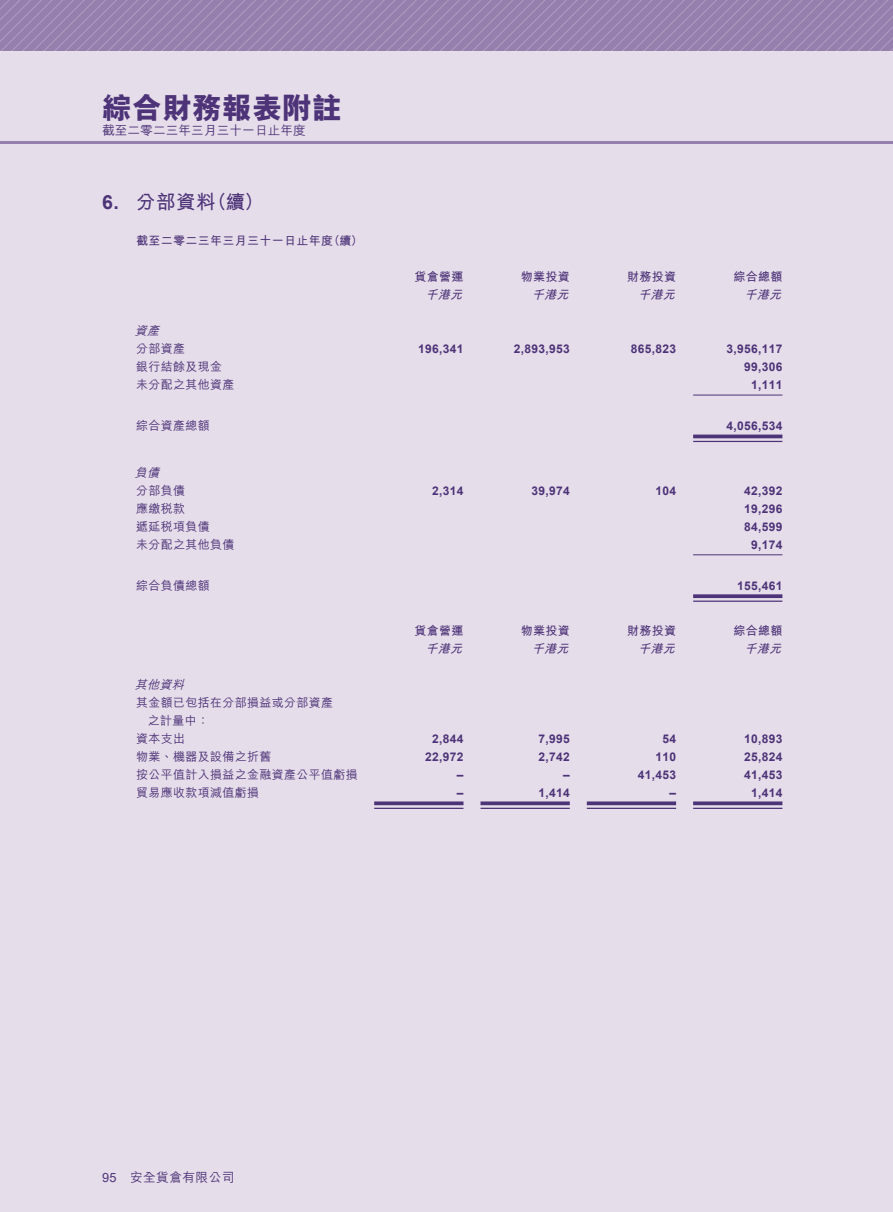
<style>
.page{position:relative;width:893px;height:1212px;background:#e6ddea}
.page>*{position:absolute;margin:0;border:0;box-sizing:border-box;transform-origin:0 0}
.t1{font:800 30px "M Hei HK";color:#4d3378}
.t2{font:700 19.5px "M Hei HK";color:#4d3378}
.t3{font:700 19.5px "Arial";color:#4d3378}
.t4{font:500 12.75px "M Hei HK";color:#4d3378}
.t5{font:500 12.75px "M Hei HK";letter-spacing:.03em;color:#4d3378}
.t6{font:12.75px "Arial";color:#4d3378}
.t7{font:700 12px "Arial";letter-spacing:.03em;color:#4d3378}
.t8{font:500 12px/18px "M Hei HK";letter-spacing:.03em;color:#4d3378}
.t9{font:700 12px "M Hei HK";letter-spacing:.03em;color:#4d3378}
.t10{font:italic 700 12px "M Hei HK";color:#4d3378}
.t11{font:italic 500 12px "M Hei HK";color:#4d3378}
</style>
<div class="page">
<hr style="left:0;top:141px;width:893px;height:2px;background:#947fad">
<svg style="left:0;top:0;width:893px;height:51px;background:#9783af"></svg>
<hr style="left:693px;top:395px;width:89px;height:1px;background:#4d3378">
<hr style="left:693px;top:435px;width:89px;height:3px;background:#4d3378">
<hr style="left:693px;top:441px;width:89px;height:1px;background:#4d3378">
<hr style="left:693px;top:554px;width:89px;height:1px;background:#4d3378">
<svg style="left:693px;top:594px;width:89px;height:4px"></svg>
<hr style="left:693px;top:600px;width:89px;height:2px;background:#4d3378">
<svg style="left:374px;top:801px;width:89px;height:4px"></svg>
<hr style="left:374px;top:808px;width:89px;height:1px;background:#4d3378">
<svg style="left:480px;top:801px;width:90px;height:4px"></svg>
<hr style="left:480px;top:808px;width:90px;height:1px;background:#4d3378">
<svg style="left:587px;top:801px;width:89px;height:4px"></svg>
<hr style="left:587px;top:808px;width:89px;height:1px;background:#4d3378">
<svg style="left:693px;top:801px;width:89px;height:4px"></svg>
<hr style="left:693px;top:808px;width:89px;height:1px;background:#4d3378">
<h1 class="t1" style="left:102px;top:88px;width:241px">綜合財務報表附註</h1>
<p class="t4" style="left:102px;top:121px;width:205px">截至二零二三年三月三十一日止年度</p>
<h2 class="t3" style="left:102px;top:188px;width:18px">6.</h2>
<h2 class="t2" style="left:136px;top:187px;width:81px">分部資料</h2>
<h2 class="t2" style="left:207px;top:187px;width:58px">（續(</h2>
<p class="t9" style="left:136px;top:232px;width:199px">截至二零二三年三月三十一日止年度</p>
<p class="t9" style="left:328px;top:232px;width:36px">（續(</p>
<p class="t11" style="left:135px;top:322px;width:30px">資產</p>
<p class="t8" style="left:136px;top:338px;width:51px">分部資產</p>
<p class="t8" style="left:136px;top:356px;width:88px">銀行結餘及現金</p>
<p class="t8" style="left:136px;top:374px;width:100px">未分配之其他資產</p>
<p class="t8" style="left:136px;top:416px;width:75px">綜合資產總額</p>
<p class="t11" style="left:135px;top:463px;width:30px">負債</p>
<p class="t8" style="left:136px;top:480px;width:51px">分部負債</p>
<p class="t8" style="left:136px;top:498px;width:51px">應繳稅款</p>
<p class="t8" style="left:136px;top:516px;width:75px">遞延稅項負債</p>
<p class="t8" style="left:136px;top:534px;width:100px">未分配之其他負債</p>
<p class="t8" style="left:136px;top:575px;width:75px">綜合負債總額</p>
<p class="t11" style="left:135px;top:676px;width:55px">其他資料</p>
<p class="t8" style="left:148px;top:692px;width:187px;text-indent:-12px">其金額已包括在分部損益或分部資產之計量中：</p>
<p class="t8" style="left:136px;top:728px;width:51px">資本支出</p>
<p class="t8" style="left:136px;top:746px;width:137px">物業、機器及設備之折舊</p>
<p class="t8" style="left:136px;top:764px;width:223px">按公平值計入損益之金融資產公平值虧損</p>
<p class="t8" style="left:136px;top:782px;width:125px">貿易應收款項減值虧損</p>
<p class="t9" style="left:414px;top:268px;width:51px">貨倉營運</p>
<p class="t9" style="left:521px;top:268px;width:51px">物業投資</p>
<p class="t9" style="left:627px;top:268px;width:51px">財務投資</p>
<p class="t9" style="left:733px;top:268px;width:51px">綜合總額</p>
<p class="t10" style="left:426px;top:286px;width:42px">千港元</p>
<p class="t10" style="left:532px;top:286px;width:42px">千港元</p>
<p class="t10" style="left:638px;top:286px;width:42px">千港元</p>
<p class="t10" style="left:744px;top:286px;width:42px">千港元</p>
<p class="t7" style="left:418px;top:340px;width:47px">196,341</p>
<p class="t7" style="left:514px;top:340px;width:58px">2,893,953</p>
<p class="t7" style="left:631px;top:340px;width:47px">865,823</p>
<p class="t7" style="left:726px;top:340px;width:58px">3,956,117</p>
<p class="t7" style="left:744px;top:358px;width:40px">99,306</p>
<p class="t7" style="left:751px;top:376px;width:33px">1,111</p>
<p class="t7" style="left:726px;top:417px;width:58px">4,056,534</p>
<p class="t7" style="left:432px;top:482px;width:33px">2,314</p>
<p class="t7" style="left:531px;top:482px;width:40px">39,974</p>
<p class="t7" style="left:655px;top:482px;width:22px">104</p>
<p class="t7" style="left:744px;top:482px;width:40px">42,392</p>
<p class="t7" style="left:744px;top:500px;width:40px">19,296</p>
<p class="t7" style="left:744px;top:518px;width:40px">84,599</p>
<p class="t7" style="left:751px;top:536px;width:33px">9,174</p>
<p class="t7" style="left:737px;top:577px;width:47px">155,461</p>
<p class="t9" style="left:414px;top:622px;width:51px">貨倉營運</p>
<p class="t9" style="left:521px;top:622px;width:51px">物業投資</p>
<p class="t9" style="left:627px;top:622px;width:51px">財務投資</p>
<p class="t9" style="left:733px;top:622px;width:51px">綜合總額</p>
<p class="t10" style="left:426px;top:640px;width:42px">千港元</p>
<p class="t10" style="left:532px;top:640px;width:42px">千港元</p>
<p class="t10" style="left:638px;top:640px;width:42px">千港元</p>
<p class="t10" style="left:744px;top:640px;width:42px">千港元</p>
<p class="t7" style="left:432px;top:730px;width:33px">2,844</p>
<p class="t7" style="left:538px;top:730px;width:33px">7,995</p>
<p class="t7" style="left:662px;top:730px;width:15px">54</p>
<p class="t7" style="left:744px;top:730px;width:40px">10,893</p>
<p class="t7" style="left:425px;top:748px;width:40px">22,972</p>
<p class="t7" style="left:538px;top:748px;width:33px">2,742</p>
<p class="t7" style="left:655px;top:748px;width:22px">110</p>
<p class="t7" style="left:744px;top:748px;width:40px">25,824</p>
<p class="t7" style="left:457px;top:766px;width:8px">–</p>
<p class="t7" style="left:563px;top:766px;width:8px">–</p>
<p class="t7" style="left:638px;top:766px;width:40px">41,453</p>
<p class="t7" style="left:744px;top:766px;width:40px">41,453</p>
<p class="t7" style="left:457px;top:784px;width:8px">–</p>
<p class="t7" style="left:538px;top:784px;width:33px">1,414</p>
<p class="t7" style="left:669px;top:784px;width:8px">–</p>
<p class="t7" style="left:751px;top:784px;width:33px">1,414</p>
<p class="t6" style="left:102px;top:1168px;width:16px">95</p>
<p class="t5" style="left:130px;top:1167px;width:106px">安全貨倉有限公司</p>
</div>
